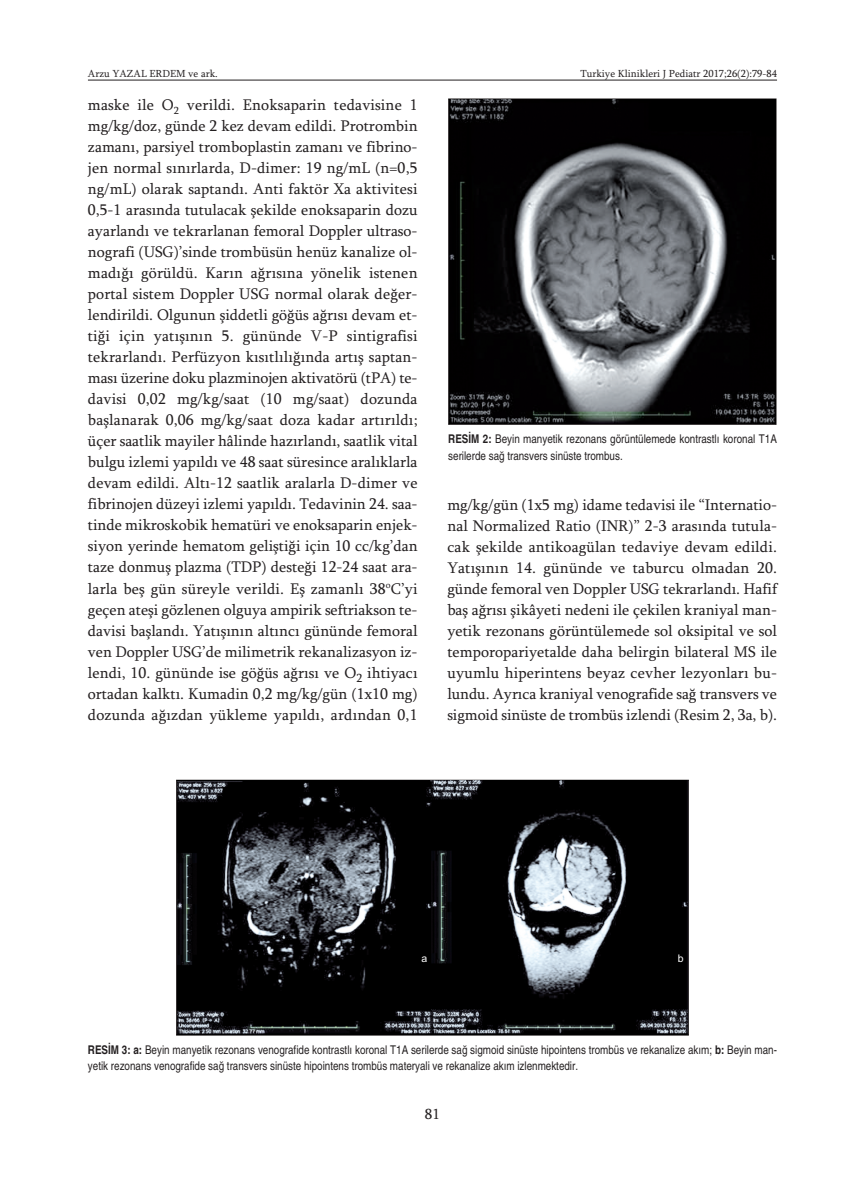
<style>
.page{position:relative;width:865px;height:1197px;background:#fff}
.page>*{position:absolute;margin:0;border:0;box-sizing:border-box;transform-origin:0 0}
.t1{font:15.75px/21px "Sylfaen";color:#231f20;text-align:justify}
.t2{font:15px "Sylfaen";color:#231f20}
.t3{font:condensed 12px/16.5px "Helvetica";color:#231f20}
.t4{font:10.5px "Sylfaen";color:#231f20}
.t5{font:10.5px "Arial";color:#fff}
.s1{font-weight:700}
</style>
<div class="page">
<hr style="left:88px;top:80px;width:689px;height:1px;background:#231f20">
<img style="left:449px;top:99px;width:326px;height:325px">
<img style="left:177px;top:780px;width:510px;height:254px">
<p class="t4" style="left:88px;top:67px;width:131px">Arzu YAZAL ERDEM ve ark.</p>
<p class="t4" style="left:580px;top:67px;width:198px">Turkiye Klinikleri J Pediatr 2017;26(2):79-84</p>
<p class="t1" style="left:88px;top:94px;width:331px">maske ile O<sub>2</sub> verildi. Enoksaparin tedavisine 1 mg/kg/doz, günde 2 kez devam edildi. Protrombin zamanı, parsiyel tromboplastin zamanı ve fibrino&shy;jen normal sınırlarda, D-dimer: 19 ng/mL (n=0,5 ng/mL) olarak saptandı. Anti faktör Xa aktivitesi 0,5-1 arasında tutulacak şekilde enoksaparin dozu ayarlandı ve tekrarlanan femoral Doppler ultraso&shy;nografi (USG)’sinde trombüsün henüz kanalize ol&shy;madığı görüldü. Karın ağrısına yönelik istenen portal sistem Doppler USG normal olarak değer&shy;lendirildi. Olgunun şiddetli göğüs ağrısı devam et&shy;tiği için yatışının 5. gününde V-P sintigrafisi tekrarlandı. Perfüzyon kısıtlılığında artış saptan&shy;ması üzerine doku plazminojen aktivatörü (tPA) te&shy;davisi 0,02 mg/kg/saat (10 mg/saat) dozunda başlanarak 0,06 mg/kg/saat doza kadar artırıldı; üçer saatlik mayiler hâlinde hazırlandı, saatlik vital bulgu izlemi yapıldı ve 48 saat süresince aralıklarla devam edildi. Altı-12 saatlik aralarla D-dimer ve fibrinojen düzeyi izlemi yapıldı. Tedavinin 24. saa&shy;tinde mikroskobik hematüri ve enoksaparin enjek&shy;siyon yerinde hematom geliştiği için 10 cc/kg’dan taze donmuş plazma (TDP) desteği 12-24 saat ara&shy;larla beş gün süreyle verildi. Eş zamanlı 38<sup>o</sup>C’yi geçen ateşi gözlenen olguya ampirik seftriakson te&shy;davisi başlandı. Yatışının altıncı gününde femoral ven Doppler USG’de milimetrik rekanalizasyon iz&shy;lendi, 10. gününde ise göğüs ağrısı ve O<sub>2</sub> ihtiyacı ortadan kalktı. Kumadin 0,2 mg/kg/gün (1x10 mg) dozunda ağızdan yükleme yapıldı, ardından 0,1</p>
<p class="t3" style="left:448px;top:430px;width:330px"><span class="s1">RESİM 2:</span> Beyin manyetik rezonans görüntülemede kontrastlı koronal T1A serilerde sağ transvers sinüste trombus.</p>
<p class="t1" style="left:447px;top:494px;width:331px">mg/kg/gün (1x5 mg) idame tedavisi ile “Internatio&shy;nal Normalized Ratio (INR)” 2-3 arasında tutula&shy;cak şekilde antikoagülan tedaviye devam edildi.<br>Yatışının 14. gününde ve taburcu olmadan 20. günde femoral ven Doppler USG tekrarlandı. Hafif baş ağrısı şikâyeti nedeni ile çekilen kraniyal man&shy;yetik rezonans görüntülemede sol oksipital ve sol temporopariyetalde daha belirgin bilateral MS ile uyumlu hiperintens beyaz cevher lezyonları bu&shy;lundu. Ayrıca kraniyal venografide sağ transvers ve sigmoid sinüste de trombüs izlendi (Resim 2, 3a, b).</p>
<p class="t5" style="left:421px;top:952px;width:7px">a</p>
<p class="t5" style="left:677px;top:952px;width:7px">b</p>
<p class="t3" style="left:88px;top:1041px;width:690px"><span class="s1">RESİM 3: a:</span> Beyin manyetik rezonans venografide kontrastlı koronal T1A serilerde sağ sigmoid sinüste hipointens trombüs ve rekanalize akım; <span class="s1">b:</span> Beyin man&shy;yetik rezonans venografide sağ transvers sinüste hipointens trombüs materyali ve rekanalize akım izlenmektedir.</p>
<p class="t2" style="left:425px;top:1104px;width:16px">81</p>
</div>
